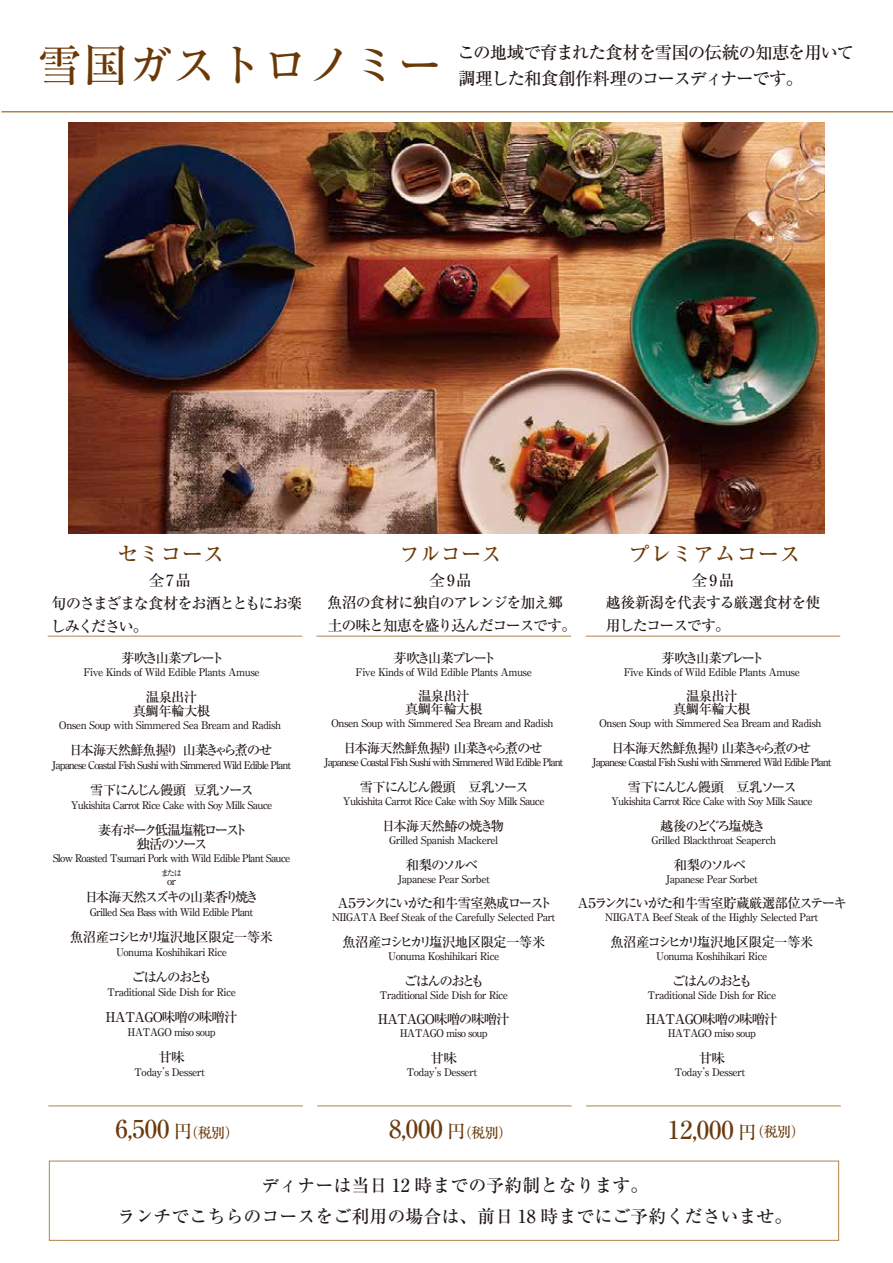
<style>
.page{position:relative;width:893px;height:1263px;background:#fff}
.page>*{position:absolute;margin:0;border:0;box-sizing:border-box;transform-origin:0 0}
.t1{font:500 45px "Ryumin Pro";color:#6a3906}
.t2{font:500 24.75px "Ryumin Pro";color:#6a3a0d}
.t3{font:500 21.6px "Ryumin Pro";color:#6a3906}
.t4{font:500 21.6px "Ryumin Pro";color:#6a3906;scale:.95 1}
.t5{font:500 18px/30px "Ryumin Pro";color:#221815;text-align:center}
.t6{font:500 17.7px/26.4px "Ryumin Pro";letter-spacing:-.06em;color:#221815}
.t7{font:500 15.45px/23.1px "Ryumin Pro";letter-spacing:-.1em;color:#221815}
.t8{font:500 15.45px "Ryumin Pro";letter-spacing:-.08em;color:#221815}
.t9{font:500 15px/23.1px "Ryumin Pro";letter-spacing:-.075em;color:#221815}
.t10{font:500 13.5px "Ryumin Pro";letter-spacing:-.095em;color:#221815}
.t11{font:500 13.5px/12.9px "Ryumin Pro";letter-spacing:-.05em;color:#221815;text-align:center}
.t12{font:500 13.5px "Ryumin Pro";letter-spacing:-.145em;color:#221815}
.t13{font:500 13.5px "Ryumin Pro";letter-spacing:-.07em;color:#221815}
.t14{font:500 13.5px "Ryumin Pro";letter-spacing:-.185em;color:#221815}
.t15{font:500 13.5px "Ryumin Pro";letter-spacing:-.13em;color:#221815}
.t16{font:500 13.5px/13.4px "Ryumin Pro";letter-spacing:-.165em;color:#221815;text-align:center}
.t17{font:500 13.5px "Ryumin Pro";letter-spacing:-.17em;color:#221815}
.t18{font:500 10.5px "Ryumin Pro";letter-spacing:-.05em;color:#221815}
.t19{font:500 10.5px "Ryumin Pro";letter-spacing:-.07em;color:#221815}
.t20{font:500 10.5px "Ryumin Pro";letter-spacing:-.1em;color:#221815}
.t21{font:500 10.5px "Ryumin Pro";letter-spacing:-.075em;color:#221815}
.t22{font:500 10.2px "Ryumin Pro";color:#221815}
.t23{font:500 7.95px "Ryumin Pro";color:#221815}
.s1{font-size:18.15px}
.s2{font-size:14.25px}
</style>
<div class="page">
<hr style="left:586px;top:636px;width:254px;height:1px;background:#b28247">
<hr style="left:316px;top:636px;width:255px;height:1px;background:#b28247">
<hr style="left:48px;top:636px;width:254px;height:1px;background:#b28247">
<hr style="left:586px;top:1106px;width:255px;height:1px;background:#b28247">
<hr style="left:317px;top:1106px;width:255px;height:1px;background:#b28247">
<hr style="left:48px;top:1106px;width:255px;height:1px;background:#b28247">
<hr style="left:1px;top:111px;width:892px;height:1px;background:#b28247">
<img style="left:68px;top:122px;width:756px;height:412px">
<h1 class="t1" style="left:38px;top:30px;width:407px">雪国ガストロノミー</h1>
<h3 class="t6" style="left:457px;top:38px;width:398px">この地域で育まれた食材を雪国の伝統の知恵を用いて調理した和食創作料理のコースディナーです。</h3>
<h3 class="t4" style="left:399px;top:537px;width:109px">フルコース</h3>
<h3 class="t3" style="left:628px;top:537px;width:174px">プレミアムコース</h3>
<h3 class="t9" style="left:327px;top:590px;width:251px">魚沼の食材に独自のアレンジを加え郷土の味と知恵を盛り込んだコースです。</h3>
<h3 class="t9" style="left:606px;top:590px;width:216px">越後新潟を代表する厳選食材を使用したコースです。</h3>
<h3 class="t3" style="left:117px;top:537px;width:109px">セミコース</h3>
<h3 class="t7" style="left:51px;top:590px;width:254px">旬のさまざまな食材をお酒とともにお楽しみください。</h3>
<h3 class="t8" style="left:149px;top:568px;width:44px">全7品</h3>
<h3 class="t8" style="left:429px;top:568px;width:44px">全9品</h3>
<h3 class="t8" style="left:692px;top:568px;width:44px">全9品</h3>
<p class="t14" style="left:121px;top:647px;width:104px">芽吹き山菜プレート</p>
<p class="t18" style="left:83px;top:663px;width:178px">Five Kinds of Wild Edible Plants Amuse</p>
<p class="t11" style="left:133px;top:690px;width:79px;line-height:13.4px">温泉出汁<br>真鯛年輪大根</p>
<p class="t18" style="left:59px;top:716px;width:224px">Onsen Soup with Simmered Sea Bream and Radish</p>
<p class="t10" style="left:69px;top:740px;width:205px">日本海天然鮮魚握り 山菜きゃら煮のせ</p>
<p class="t20" style="left:52px;top:756px;width:241px">Japanese Coastal Fish Sushi with Simmered Wild Edible Plant</p>
<p class="t12" style="left:90px;top:780px;width:165px">雪下にんじん饅頭 豆乳ソース</p>
<p class="t19" style="left:71px;top:796px;width:203px">Yukishita Carrot Rice Cake with Soy Milk Sauce</p>
<p class="t16" style="left:98px;top:823px;width:151px">妻有ポーク低温塩糀ロースト独活のソース</p>
<p class="t21" style="left:53px;top:850px;width:239px">Slow Roasted Tsumari Pork with Wild Edible Plant Sauce</p>
<p class="t12" style="left:85px;top:886px;width:176px">日本海天然スズキの山菜香り焼き</p>
<p class="t19" style="left:90px;top:903px;width:165px">Grilled Sea Bass with Wild Edible Plant</p>
<p class="t11" style="left:70px;top:930px;width:204px">魚沼産コシヒカリ塩沢地区限定一等米</p>
<p class="t18" style="left:116px;top:943px;width:113px">Uonuma Koshihikari Rice</p>
<p class="t15" style="left:132px;top:966px;width:82px">ごはんのおとも</p>
<p class="t18" style="left:107px;top:983px;width:130px">Traditional Side Dish for Rice</p>
<p class="t13" style="left:106px;top:1007px;width:133px">HATAGO味噌の味噌汁</p>
<p class="t19" style="left:127px;top:1023px;width:90px">HATAGO miso soup</p>
<p class="t10" style="left:158px;top:1047px;width:28px">甘味</p>
<p class="t18" style="left:134px;top:1063px;width:72px">Today’s Dessert</p>
<p class="t23" style="left:161px;top:866px;width:23px">または</p>
<p class="t22" style="left:167px;top:873px;width:11px">or</p>
<p class="t14" style="left:394px;top:647px;width:104px">芽吹き山菜プレート</p>
<p class="t18" style="left:356px;top:663px;width:178px">Five Kinds of Wild Edible Plants Amuse</p>
<p class="t11" style="left:405px;top:689px;width:79px">温泉出汁<br>真鯛年輪大根</p>
<p class="t18" style="left:331px;top:715px;width:224px">Onsen Soup with Simmered Sea Bream and Radish</p>
<p class="t10" style="left:343px;top:737px;width:201px">日本海天然鮮魚握り 山菜きゃら煮のせ</p>
<p class="t20" style="left:324px;top:754px;width:241px">Japanese Coastal Fish Sushi with Simmered Wild Edible Plant</p>
<p class="t12" style="left:360px;top:776px;width:171px">雪下にんじん饅頭　豆乳ソース</p>
<p class="t19" style="left:343px;top:793px;width:203px">Yukishita Carrot Rice Cake with Soy Milk Sauce</p>
<p class="t10" style="left:382px;top:815px;width:124px">日本海天然鰆の焼き物</p>
<p class="t18" style="left:389px;top:832px;width:111px">Grilled Spanish Mackerel</p>
<p class="t10" style="left:406px;top:854px;width:74px">和梨のソルベ</p>
<p class="t18" style="left:398px;top:870px;width:94px">Japanese Pear Sorbet</p>
<p class="t12" style="left:338px;top:893px;width:216px">A５ランクにいがた和牛雪室熟成ロースト</p>
<p class="t18" style="left:332px;top:909px;width:225px">NIIGATA Beef Steak of the Carefully Selected Part</p>
<p class="t11" style="left:342px;top:934px;width:204px">魚沼産コシヒカリ塩沢地区限定一等米</p>
<p class="t18" style="left:388px;top:948px;width:113px">Uonuma Koshihikari Rice</p>
<p class="t15" style="left:404px;top:970px;width:82px">ごはんのおとも</p>
<p class="t18" style="left:379px;top:986px;width:130px">Traditional Side Dish for Rice</p>
<p class="t13" style="left:378px;top:1009px;width:133px">HATAGO味噌の味噌汁</p>
<p class="t19" style="left:400px;top:1025px;width:90px">HATAGO miso soup</p>
<p class="t10" style="left:431px;top:1047px;width:28px">甘味</p>
<p class="t18" style="left:406px;top:1064px;width:72px">Today’s Dessert</p>
<p class="t14" style="left:662px;top:647px;width:104px">芽吹き山菜プレート</p>
<p class="t18" style="left:624px;top:663px;width:178px">Five Kinds of Wild Edible Plants Amuse</p>
<p class="t11" style="left:673px;top:689px;width:79px">温泉出汁<br>真鯛年輪大根</p>
<p class="t18" style="left:599px;top:715px;width:224px">Onsen Soup with Simmered Sea Bream and Radish</p>
<p class="t10" style="left:611px;top:737px;width:201px">日本海天然鮮魚握り 山菜きゃら煮のせ</p>
<p class="t20" style="left:592px;top:754px;width:241px">Japanese Coastal Fish Sushi with Simmered Wild Edible Plant</p>
<p class="t12" style="left:628px;top:776px;width:171px">雪下にんじん饅頭　豆乳ソース</p>
<p class="t19" style="left:611px;top:793px;width:203px">Yukishita Carrot Rice Cake with Soy Milk Sauce</p>
<p class="t17" style="left:660px;top:815px;width:107px">越後のどぐろ塩焼き</p>
<p class="t18" style="left:651px;top:832px;width:126px">Grilled Blackthroat Seaperch</p>
<p class="t10" style="left:674px;top:854px;width:74px">和梨のソルベ</p>
<p class="t18" style="left:666px;top:870px;width:94px">Japanese Pear Sorbet</p>
<p class="t10" style="left:577px;top:893px;width:271px">A５ランクにいがた和牛雪室貯蔵厳選部位ステーキ</p>
<p class="t18" style="left:605px;top:909px;width:215px">NIIGATA Beef Steak of the Highly Selected Part</p>
<p class="t11" style="left:610px;top:934px;width:204px">魚沼産コシヒカリ塩沢地区限定一等米</p>
<p class="t18" style="left:656px;top:948px;width:113px">Uonuma Koshihikari Rice</p>
<p class="t15" style="left:672px;top:970px;width:82px">ごはんのおとも</p>
<p class="t18" style="left:647px;top:986px;width:130px">Traditional Side Dish for Rice</p>
<p class="t13" style="left:646px;top:1009px;width:133px">HATAGO味噌の味噌汁</p>
<p class="t19" style="left:668px;top:1025px;width:90px">HATAGO miso soup</p>
<p class="t10" style="left:699px;top:1047px;width:28px">甘味</p>
<p class="t18" style="left:674px;top:1064px;width:72px">Today’s Dessert</p>
<h2 class="t2" style="left:115px;top:1109px;width:125px">6,500 <span class="s1">円</span><span class="s2">（税別）</span></h2>
<h2 class="t2" style="left:389px;top:1109px;width:125px">8,000 <span class="s1">円</span><span class="s2">（税別）</span></h2>
<h2 class="t2" style="left:668px;top:1110px;width:139px">12,000 <span class="s1">円</span><span class="s2">（税別）</span></h2>
<h3 class="t5" style="left:117px;top:1169px;width:677px">ディナーは当日 12 時までの予約制となります。<br>ランチでこちらのコースをご利用の場合は、前日 18 時までにご予約くださいませ。</h3>
</div>
